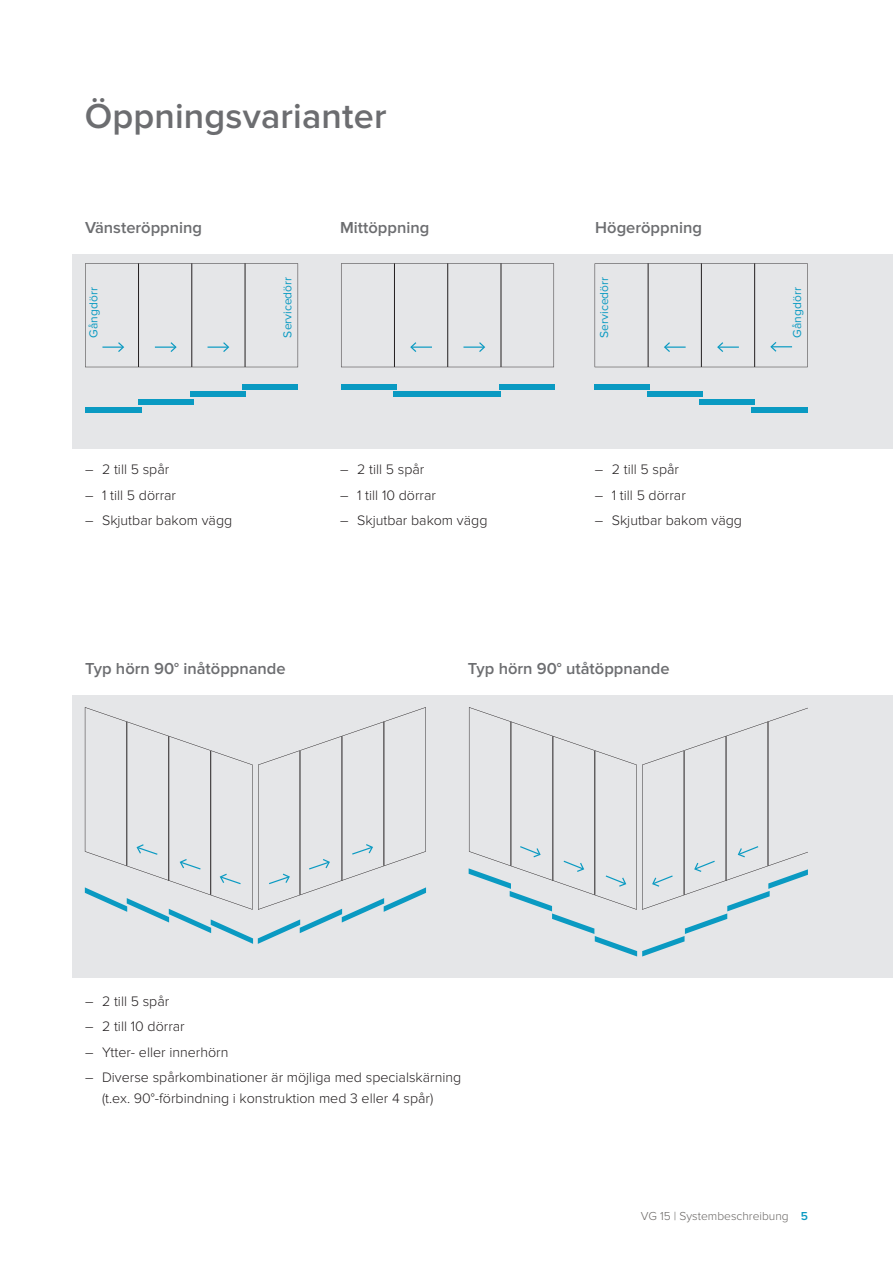
<style>
.page{position:relative;width:893px;height:1263px;background:#fff}
.page>*{position:absolute;margin:0;border:0;box-sizing:border-box;transform-origin:0 0}
.Titel_1_Grau{font:600 36px "Proxima Nova";letter-spacing:.005em;color:#6c6d70}
.Titel_3_11_Pt{font:600 16.5px "Proxima Nova";color:#6c6d70}
.t1{font:300 14.25px/21px "Proxima Nova";color:#231f20}
.Aufzählung_9_5_Pt_Sc{font:12px "Proxima Nova";color:#0a9ac2}
.t2{font:300 12px "Proxima Nova";color:#6a6765}
.s1{font-weight:600;color:#0a9ac2}
</style>
<div class="page">
<div style="left:72px;top:254px;width:821px;height:195px;background:#e5e6e8"></div>
<div style="left:72px;top:695px;width:821px;height:282px;background:#e5e6e8"></div>
<div style="left:243px;top:384px;width:55px;height:5px;background:#0a9ac2"></div>
<div style="left:190px;top:392px;width:56px;height:5px;background:#0a9ac2"></div>
<div style="left:138px;top:399px;width:55px;height:6px;background:#0a9ac2"></div>
<div style="left:85px;top:407px;width:56px;height:6px;background:#0a9ac2"></div>
<svg style="left:85px;top:263px;width:213px;height:104px"></svg>
<div style="left:595px;top:384px;width:55px;height:5px;background:#0a9ac2"></div>
<div style="left:647px;top:392px;width:56px;height:5px;background:#0a9ac2"></div>
<div style="left:699px;top:399px;width:56px;height:6px;background:#0a9ac2"></div>
<div style="left:751px;top:407px;width:57px;height:6px;background:#0a9ac2"></div>
<svg style="left:595px;top:263px;width:213px;height:104px"></svg>
<div style="left:341px;top:384px;width:56px;height:5px;background:#0a9ac2"></div>
<div style="left:499px;top:384px;width:55px;height:5px;background:#0a9ac2"></div>
<div style="left:393px;top:392px;width:108px;height:5px;background:#0a9ac2"></div>
<svg style="left:341px;top:263px;width:213px;height:104px"></svg>
<svg style="left:85px;top:707px;width:341px;height:237px"></svg>
<svg style="left:469px;top:707px;width:339px;height:249px"></svg>
<hr style="left:768px;top:722px;width:1px;height:144px;background:#231f20">
<hr style="left:726px;top:736px;width:1px;height:144px;background:#231f20">
<hr style="left:684px;top:751px;width:1px;height:144px;background:#231f20">
<p class="Titel_1_Grau" style="left:85px;top:95px;width:303px">Öppningsvarianter</p>
<p class="Titel_3_11_Pt" style="left:85px;top:218px;width:118px">Vänsteröppning</p>
<p class="Aufzählung_9_5_Pt_Sc" style="left:87px;top:338px;width:52px;rotate:-90deg">Gångdörr</p>
<p class="Aufzählung_9_5_Pt_Sc" style="left:281px;top:337px;width:62px;rotate:-90deg">Servicedörr</p>
<p class="Titel_3_11_Pt" style="left:340px;top:218px;width:91px">Mittöppning</p>
<p class="Titel_3_11_Pt" style="left:595px;top:218px;width:108px">Högeröppning</p>
<p class="Aufzählung_9_5_Pt_Sc" style="left:597px;top:338px;width:62px;rotate:-90deg">Servicedörr</p>
<p class="Aufzählung_9_5_Pt_Sc" style="left:790px;top:338px;width:52px;rotate:-90deg">Gångdörr</p>
<p class="t1" style="left:85px;top:459px;width:86px">― 2 till 5 spår</p>
<p class="t1" style="left:85px;top:484px;width:93px">― 1 till 5 dörrar</p>
<p class="t1" style="left:85px;top:510px;width:149px">― Skjutbar bakom vägg</p>
<p class="t1" style="left:340px;top:459px;width:86px">― 2 till 5 spår</p>
<p class="t1" style="left:340px;top:484px;width:97px">― 1 till 10 dörrar</p>
<p class="t1" style="left:340px;top:510px;width:149px">― Skjutbar bakom vägg</p>
<p class="t1" style="left:595px;top:459px;width:86px">― 2 till 5 spår</p>
<p class="t1" style="left:595px;top:484px;width:93px">― 1 till 5 dörrar</p>
<p class="t1" style="left:595px;top:510px;width:149px">― Skjutbar bakom vägg</p>
<p class="Titel_3_11_Pt" style="left:85px;top:659px;width:202px">Typ hörn 90° inåtöppnande</p>
<p class="Titel_3_11_Pt" style="left:468px;top:659px;width:203px">Typ hörn 90° utåtöppnande</p>
<p class="t1" style="left:85px;top:991px;width:86px">― 2 till 5 spår</p>
<p class="t1" style="left:85px;top:1016px;width:101px">― 2 till 10 dörrar</p>
<p class="t1" style="left:85px;top:1041px;width:145px">― Ytter- eller innerhörn</p>
<p class="t1" style="left:102px;top:1067px;width:361px;text-indent:-17px">― Diverse spårkombinationer är möjliga med specialskärning (t.ex. 90°-förbindning i konstruktion med 3 eller 4 spår)</p>
<p class="t2" style="left:641px;top:1208px;width:168px">VG 15 | Systembeschreibung <span class="s1">5</span></p>
</div>
